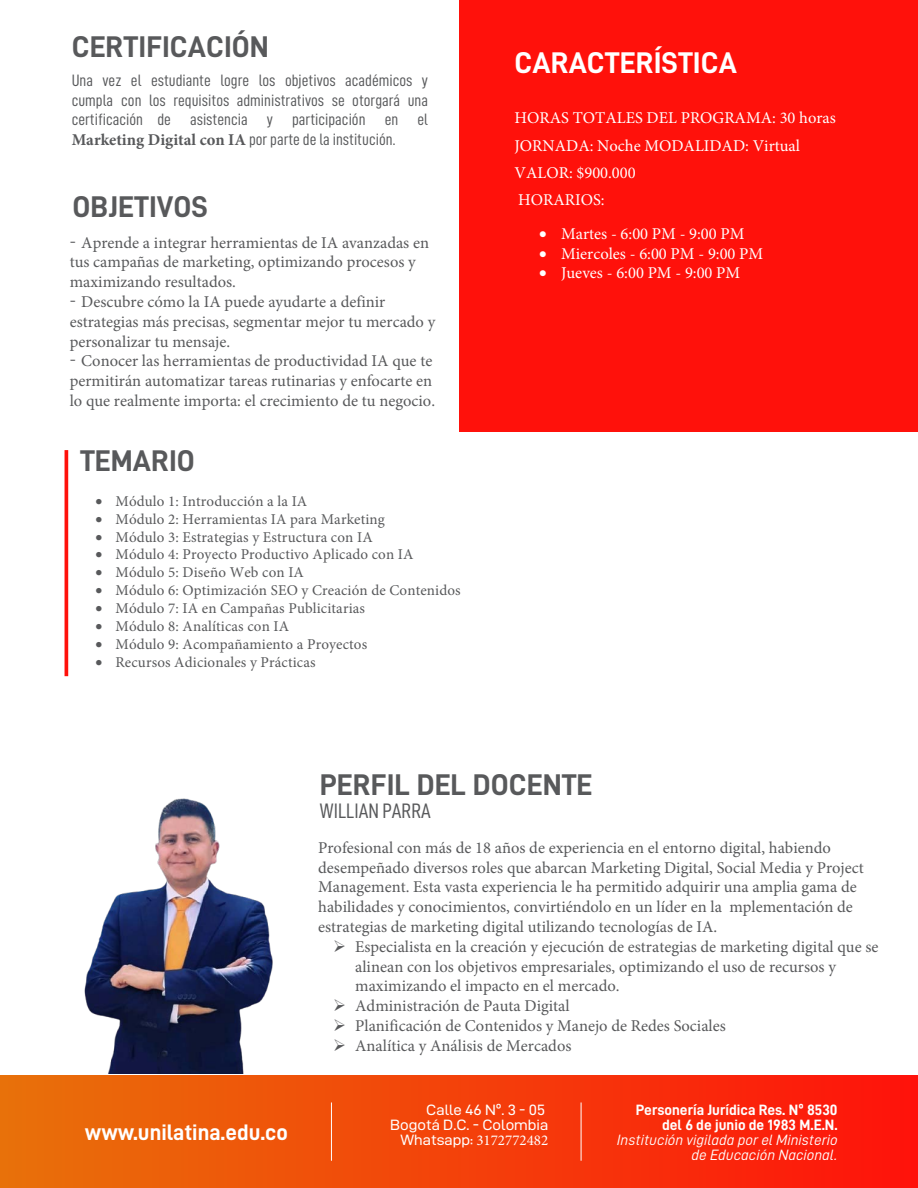
<style>
.page{position:relative;width:918px;height:1188px;background:#fff}
.page>*{position:absolute;margin:0;border:0;box-sizing:border-box;transform-origin:0 0}
.t1{font:30px "D DIN Bold";color:#58595b}
.t2{font:30px "D DIN Bold";color:#fff}
.t3{font:22.5px "D DIN Bold";color:#fff}
.t4{font:21px "D DIN Condensed";color:#58595b}
.t5{font:16.5px/19.8px "Minion Pro";color:#58595b}
.t6{font:16.5px/19.8px "D DIN Condensed";color:#58595b;text-align:justify}
.t7{font:16.5px/27.5px "Minion Pro";color:#fff}
.t8{font:15px "Minion Pro";letter-spacing:.01em;color:#58595b}
.t9{font:15px/15px "D DIN Italic";color:#fff;text-align:right}
.t10{font:15px/15px "D DIN Bold";color:#fff;text-align:right}
.t11{font:15px/15px "D DIN Exp";color:#fff;text-align:right}
.t12{font:15px "Minion Pro";color:#fff}
.s1{font-family:"Minion Pro";font-weight:700}
.s2{font-family:"D DIN Condensed"}
.s3{font-family:"D DIN Exp"}
</style>
<div class="page">
<div style="left:459px;top:0;width:459px;height:431px;background:#ff110b"></div>
<div style="left:0;top:1075px;width:918px;height:113px;background:linear-gradient(to right,#e8710a,#ff120b)"></div>
<hr style="left:331px;top:1102px;width:1px;height:59px;background:#fff">
<hr style="left:581px;top:1102px;width:1px;height:59px;background:#fff">
<img style="left:84px;top:798px;width:189px;height:276px">
<hr style="left:65px;top:450px;width:3px;height:226px;background:#ff110b">
<h1 class="t1" style="left:72px;top:30px;width:199px">CERTIFICACIÓN</h1>
<p class="t6" style="left:72px;top:70px;width:358px">Una vez el estudiante logre los objetivos académicos y cumpla con los requisitos administrativos se otorgará una certificación de asistencia y participación en el <span class="s1">Marketing Digital con IA</span> por parte de la institución.</p>
<h1 class="t1" style="left:72px;top:190px;width:137px">OBJETIVOS</h1>
<p class="t5" style="left:70px;top:232px;width:361px"><span class="s2">-</span> Aprende a integrar herramientas de IA avanzadas en tus campañas de marketing, optimizando procesos y maximizando resultados.</p>
<p class="t5" style="left:70px;top:291px;width:367px"><span class="s2">-</span> Descubre cómo la IA puede ayudarte a definir estrategias más precisas, segmentar mejor tu mercado y personalizar tu mensaje.</p>
<p class="t5" style="left:70px;top:351px;width:367px"><span class="s2">-</span> Conocer las herramientas de productividad IA que te permitirán automatizar tareas rutinarias y enfocarte en lo que realmente importa: el crecimiento de tu negocio.</p>
<h1 class="t1" style="left:80px;top:445px;width:116px">TEMARIO</h1>
<p class="t8" style="left:96px;top:492px;width:213px">• Módulo 1: Introducción a la IA</p>
<p class="t8" style="left:96px;top:510px;width:291px">• Módulo 2: Herramientas IA para Marketing</p>
<p class="t8" style="left:96px;top:528px;width:279px">• Módulo 3: Estrategias y Estructura con IA</p>
<p class="t8" style="left:96px;top:545px;width:319px">• Módulo 4: Proyecto Productivo Aplicado con IA</p>
<p class="t8" style="left:96px;top:563px;width:210px">• Módulo 5: Diseño Web con IA</p>
<p class="t8" style="left:96px;top:581px;width:367px">• Módulo 6: Optimización SEO y Creación de Contenidos</p>
<p class="t8" style="left:96px;top:599px;width:271px">• Módulo 7: IA en Campañas Publicitarias</p>
<p class="t8" style="left:96px;top:617px;width:195px">• Módulo 8: Analíticas con IA</p>
<p class="t8" style="left:96px;top:635px;width:273px">• Módulo 9: Acompañamiento a Proyectos</p>
<p class="t8" style="left:96px;top:653px;width:222px">• Recursos Adicionales y Prácticas</p>
<h1 class="t2" style="left:515px;top:47px;width:224px">CARACTERÍSTICA</h1>
<p class="t7" style="left:515px;top:104px;width:323px">HORAS TOTALES DEL PROGRAMA: 30 horas<br>JORNADA: Noche MODALIDAD: Virtual<br>VALOR: $900.000<br>HORARIOS:</p>
<p class="t7" style="left:539px;top:219px;width:207px">• Martes - 6:00 PM - 9:00 PM</p>
<p class="t7" style="left:539px;top:239px;width:226px">• Miercoles - 6:00 PM - 9:00 PM</p>
<p class="t7" style="left:539px;top:259px;width:203px">• Jueves - 6:00 PM - 9:00 PM</p>
<h2 class="t3" style="left:85px;top:1120px;width:205px">www.unilatina.edu.co</h2>
<h1 class="t1" style="left:320px;top:768px;width:274px">PERFIL DEL DOCENTE</h1>
<p class="t4" style="left:320px;top:799px;width:112px">WILLIAN PARRA</p>
<p class="t5" style="left:318px;top:837px;width:547px">Profesional con más de 18 años de experiencia en el entorno digital, habiendo desempeñado diversos roles que abarcan Marketing Digital, Social Media y Project Management. Esta vasta experiencia le ha permitido adquirir una amplia gama de habilidades y conocimientos, convirtiéndolo en un líder en la mplementación de estrategias de marketing digital utilizando tecnologías de IA.</p>
<p class="t5" style="left:355px;top:936px;width:525px;text-indent:-22px">➢ Especialista en la creación y ejecución de estrategias de marketing digital que se alinean con los objetivos empresariales, optimizando el uso de recursos y maximizando el impacto en el mercado.</p>
<p class="t5" style="left:333px;top:996px;width:238px">➢ Administración de Pauta Digital</p>
<p class="t5" style="left:333px;top:1015px;width:394px">➢ Planificación de Contenidos y Manejo de Redes Sociales</p>
<p class="t5" style="left:333px;top:1035px;width:240px">➢ Analítica y Análisis de Mercados</p>
<p class="t11" style="left:390px;top:1102px;width:160px">Calle 46 Nº. 3 - 05<br>Bogotá D.C. - Colombia</p>
<p class="t12" style="left:400px;top:1131px;width:149px"><span class="s3">Whatsapp:</span> 3172772482</p>
<p class="t10" style="left:636px;top:1102px;width:203px">Personería Jurídica Res. Nº 8530 del 6 de junio de 1983 M.E.N.</p>
<p class="t9" style="left:617px;top:1132px;width:222px">Institución vigilada por el Ministerio de Educación Nacional.</p>
</div>
